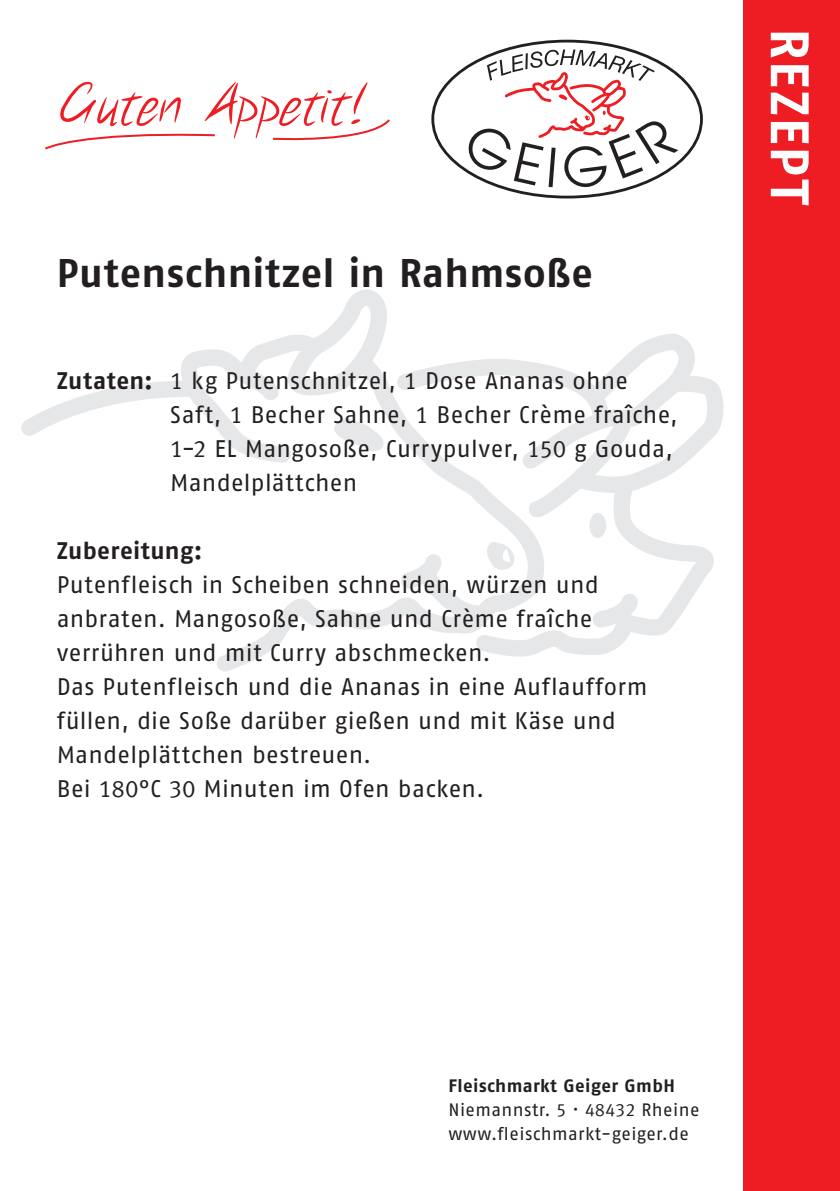
<style>
.page{position:relative;width:840px;height:1191px;background:#fff}
.page>*{position:absolute;margin:0;border:0;box-sizing:border-box;transform-origin:0 0}
.t1{font:700 54px "Fago No";letter-spacing:.035em;color:#fff}
.t2{font:53px "Notethis";color:#ee1d23}
.t3{font:700 40px "Fago No";letter-spacing:.015em;color:#231f20}
.t4{font:24px/34px "Fago No";letter-spacing:.01em;color:#231f20}
.t5{font:700 24px "Fago No";letter-spacing:.01em;color:#231f20}
.t6{font:18px/24px "Fago No";letter-spacing:.025em;color:#231f20}
.s1{font-weight:700}
.s2{font-family:"Meta Plus Normal Caps"}
</style>
<div class="page">
<div style="left:743px;top:0;width:96px;height:1191px;background:#ee1d23"></div>
<svg style="left:217px;top:599px;width:251px;height:72px"></svg>
<svg style="left:468px;top:525px;width:246px;height:132px"></svg>
<svg style="left:584px;top:581px;width:66px;height:54px"></svg>
<div style="left:589px;top:513px;width:16px;height:25px;background:#e6e7e9;border-radius:50%"></div>
<svg style="left:392px;top:540px;width:123px;height:89px"></svg>
<svg style="left:21px;top:289px;width:703px;height:236px"></svg>
<svg style="left:431px;top:40px;width:271px;height:158px"></svg>
<svg style="left:465px;top:50px;width:213px;height:138px"></svg>
<svg style="left:45px;top:133px;width:170px;height:17px"></svg>
<svg style="left:273px;top:119px;width:117px;height:22px"></svg>
<h2 class="t2" style="left:60px;top:74px;width:309px">Guten Appetit!</h2>
<h3 class="t3" style="left:57px;top:249px;width:537px">Putenschnitzel in Rahmsoße</h3>
<p class="t4" style="left:170px;top:363px;width:509px;text-indent:-113px"><span class="s1">Zutaten:</span> <span class="s2">1</span> kg Putenschnitzel, <span class="s2">1</span> Dose Ananas ohne Saft, <span class="s2">1</span> Becher Sahne, <span class="s2">1</span> Becher Crème fraîche, <span class="s2">1</span>-<span class="s2">2</span> EL Mangosoße, Currypulver, <span class="s2">150</span> g Gouda, Mandelplättchen</p>
<p class="t5" style="left:57px;top:536px;width:147px">Zubereitung:</p>
<p class="t4" style="left:57px;top:567px;width:592px">Putenfleisch in Scheiben schneiden, würzen und anbraten. Mangosoße, Sahne und Crème fraîche verrühren und mit Curry abschmecken.<br>Das Putenfleisch und die Ananas in eine Auflaufform füllen, die Soße darüber gießen und mit Käse und Mandelplättchen bestreuen.<br>Bei <span class="s2">180</span>°C <span class="s2">30</span> Minuten im Ofen backen.</p>
<h1 class="t1" style="left:820px;top:28px;width:179px;rotate:90deg">Rezept</h1>
<p class="t6" style="left:448px;top:1073px;width:252px"><span class="s1">Fleischmarkt Geiger GmbH<br></span>Niemannstr. <span class="s2">5</span> · <span class="s2">48432</span> Rheine www.fleischmarkt-geiger.de</p>
</div>
